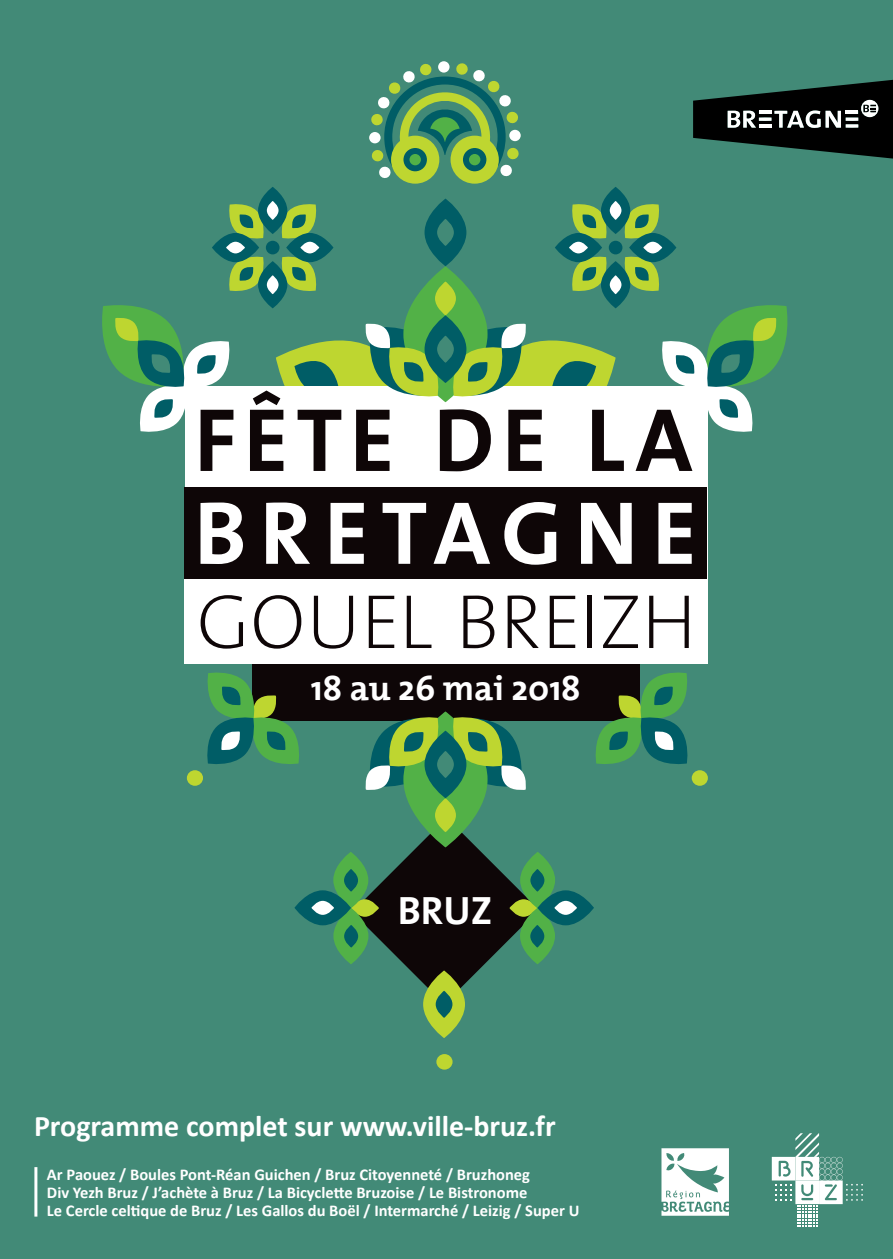
<style>
.page{position:relative;width:893px;height:1259px;background:#428a77}
.page>*{position:absolute;margin:0;border:0;box-sizing:border-box;transform-origin:0 0}
.t1{font:700 39.9px "The Mix";color:#fff}
.t2{font:700 34.8px "The Mix";color:#fff}
.t3{font:700 30px "Calibri";color:#fff}
.t4{font:700 16.5px "Calibri";color:#fff}
</style>
<div class="page">
<hr style="left:34px;top:1167px;width:3px;height:49px;background:#fff">
<svg style="left:772px;top:1133px;width:91px;height:93px"></svg>
<svg style="left:661px;top:1148px;width:68px;height:67px"></svg>
<svg style="left:364px;top:838px;width:160px;height:149px"></svg>
<div style="left:252px;top:658px;width:387px;height:62px;background:#0e0607"></div>
<div style="left:369px;top:132px;width:12px;height:11px;background:#fff;border-radius:50%"></div>
<svg style="left:371px;top:149px;width:13px;height:13px"></svg>
<svg style="left:371px;top:113px;width:12px;height:13px"></svg>
<svg style="left:419px;top:63px;width:13px;height:13px"></svg>
<div style="left:438px;top:61px;width:12px;height:12px;background:#fff;border-radius:50%"></div>
<div style="left:456px;top:63px;width:12px;height:12px;background:#bed630;border-radius:5px"></div>
<svg style="left:506px;top:111px;width:13px;height:13px"></svg>
<div style="left:509px;top:130px;width:12px;height:11px;background:#fff;border-radius:50%"></div>
<svg style="left:507px;top:147px;width:12px;height:13px"></svg>
<svg style="left:377px;top:69px;width:136px;height:115px"></svg>
<div style="left:185px;top:387px;width:522px;height:277px;background:#fff"></div>
<div style="left:184px;top:487px;width:523px;height:92px;background:#0e0607"></div>
<div style="left:184px;top:579px;width:523px;height:85px;background:#fff"></div>
<svg style="left:201px;top:502px;width:42px;height:62px"></svg>
<svg style="left:266px;top:502px;width:44px;height:62px"></svg>
<svg style="left:331px;top:503px;width:33px;height:61px"></svg>
<svg style="left:383px;top:503px;width:43px;height:61px"></svg>
<svg style="left:434px;top:503px;width:56px;height:61px"></svg>
<svg style="left:504px;top:502px;width:52px;height:63px"></svg>
<svg style="left:581px;top:503px;width:51px;height:61px"></svg>
<svg style="left:658px;top:503px;width:34px;height:61px"></svg>
<svg style="left:201px;top:595px;width:42px;height:53px"></svg>
<svg style="left:254px;top:595px;width:47px;height:53px"></svg>
<svg style="left:314px;top:596px;width:39px;height:52px"></svg>
<svg style="left:369px;top:596px;width:25px;height:52px"></svg>
<svg style="left:407px;top:596px;width:24px;height:52px"></svg>
<svg style="left:463px;top:595px;width:31px;height:53px"></svg>
<svg style="left:508px;top:595px;width:31px;height:53px"></svg>
<svg style="left:550px;top:596px;width:25px;height:52px"></svg>
<hr style="left:588px;top:596px;width:4px;height:52px;background:#0e0607">
<svg style="left:603px;top:596px;width:35px;height:52px"></svg>
<svg style="left:649px;top:596px;width:40px;height:52px"></svg>
<svg style="left:403px;top:711px;width:85px;height:136px;fill:#52b147"></svg>
<svg style="left:435px;top:798px;width:21px;height:34px"></svg>
<svg style="left:364px;top:713px;width:164px;height:78px"></svg>
<svg style="left:425px;top:730px;width:41px;height:68px;background:#156e5e"></svg>
<svg style="left:437px;top:751px;width:17px;height:27px"></svg>
<svg style="left:403px;top:266px;width:85px;height:136px;fill:#52b147"></svg>
<svg style="left:435px;top:281px;width:21px;height:34px"></svg>
<svg style="left:250px;top:322px;width:374px;height:149px"></svg>
<svg style="left:425px;top:315px;width:41px;height:68px;background:#146d5f"></svg>
<svg style="left:425px;top:199px;width:41px;height:67px;background:#0a6468"></svg>
<svg style="left:437px;top:336px;width:17px;height:27px"></svg>
<svg style="left:437px;top:219px;width:17px;height:27px"></svg>
<svg style="left:102px;top:305px;width:131px;height:166px"></svg>
<svg style="left:636px;top:305px;width:152px;height:166px"></svg>
<svg style="left:286px;top:233px;width:47px;height:29px"></svg>
<svg style="left:212px;top:233px;width:47px;height:29px"></svg>
<svg style="left:258px;top:261px;width:29px;height:47px"></svg>
<svg style="left:258px;top:187px;width:29px;height:47px"></svg>
<div style="left:266px;top:241px;width:14px;height:13px;background:#005d66;border-radius:50%"></div>
<svg style="left:279px;top:254px;width:40px;height:39px"></svg>
<svg style="left:227px;top:202px;width:39px;height:39px"></svg>
<svg style="left:267px;top:275px;width:12px;height:19px"></svg>
<svg style="left:267px;top:201px;width:12px;height:19px"></svg>
<svg style="left:226px;top:242px;width:19px;height:11px"></svg>
<svg style="left:300px;top:242px;width:19px;height:11px"></svg>
<svg style="left:227px;top:254px;width:39px;height:39px"></svg>
<svg style="left:279px;top:202px;width:40px;height:39px"></svg>
<svg style="left:629px;top:233px;width:47px;height:29px"></svg>
<svg style="left:555px;top:233px;width:47px;height:29px"></svg>
<svg style="left:601px;top:261px;width:29px;height:47px"></svg>
<svg style="left:601px;top:187px;width:29px;height:47px"></svg>
<div style="left:609px;top:241px;width:13px;height:13px;background:#005d66;border-radius:50%"></div>
<svg style="left:622px;top:254px;width:39px;height:39px"></svg>
<svg style="left:570px;top:202px;width:39px;height:39px"></svg>
<svg style="left:610px;top:275px;width:11px;height:19px"></svg>
<svg style="left:610px;top:201px;width:11px;height:19px"></svg>
<svg style="left:569px;top:242px;width:19px;height:11px"></svg>
<svg style="left:643px;top:242px;width:19px;height:11px"></svg>
<svg style="left:570px;top:254px;width:39px;height:39px"></svg>
<svg style="left:622px;top:202px;width:39px;height:39px"></svg>
<svg style="left:423px;top:970px;width:42px;height:68px;background:#a1bc34"></svg>
<svg style="left:436px;top:990px;width:16px;height:28px"></svg>
<svg style="left:509px;top:899px;width:29px;height:17px"></svg>
<svg style="left:520px;top:907px;width:35px;height:57px"></svg>
<svg style="left:530px;top:925px;width:14px;height:22px"></svg>
<svg style="left:520px;top:852px;width:35px;height:56px"></svg>
<svg style="left:530px;top:869px;width:14px;height:22px"></svg>
<svg style="left:537px;top:890px;width:57px;height:35px"></svg>
<svg style="left:554px;top:901px;width:23px;height:14px"></svg>
<div style="left:351px;top:899px;width:28px;height:17px;background:#bed630;border-radius:50%"></div>
<svg style="left:333px;top:907px;width:35px;height:57px"></svg>
<svg style="left:344px;top:925px;width:14px;height:22px"></svg>
<svg style="left:333px;top:852px;width:35px;height:56px"></svg>
<svg style="left:344px;top:869px;width:14px;height:22px"></svg>
<svg style="left:294px;top:890px;width:57px;height:35px"></svg>
<svg style="left:311px;top:901px;width:23px;height:14px"></svg>
<div style="left:436px;top:1054px;width:17px;height:15px;background:#bed630;border-radius:50%"></div>
<svg style="left:592px;top:669px;width:96px;height:95px"></svg>
<div style="left:692px;top:770px;width:16px;height:16px;background:#bed630;border-radius:50%"></div>
<svg style="left:207px;top:672px;width:95px;height:92px"></svg>
<div style="left:187px;top:770px;width:16px;height:16px;background:#bed630;border-radius:50%"></div>
<svg style="left:693px;top:80px;width:200px;height:79px"></svg>
<p class="t2" style="left:311px;top:659px;width:271px">18 au 26 mai 2018</p>
<h1 class="t1" style="left:398px;top:877px;width:96px">BRUZ</h1>
<p class="t3" style="left:34px;top:1107px;width:523px">Programme complet sur www.ville-bruz.fr</p>
<p class="t4" style="left:47px;top:1163px;width:485px">Ar Paouez / Boules Pont-Réan Guichen / Bruz Citoyenneté / Bruzhoneg</p>
<p class="t4" style="left:47px;top:1181px;width:482px">Div Yezh Bruz / J’achète à Bruz / La Bicyclette Bruzoise / Le Bistronome</p>
<p class="t4" style="left:47px;top:1199px;width:534px">Le Cercle celtique de Bruz / Les Gallos du Boël / Intermarché / Leizig / Super U</p>
</div>
